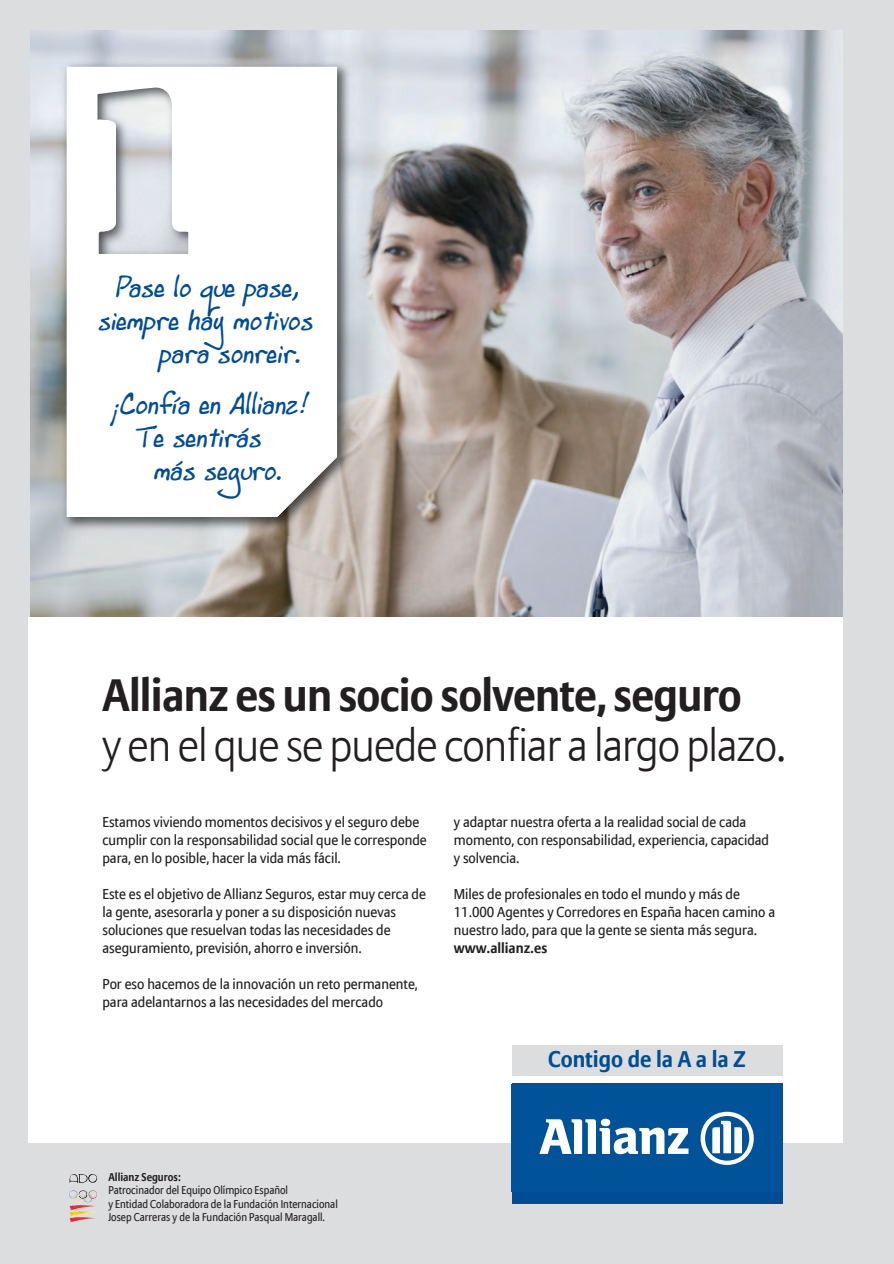
<style>
.page{position:relative;width:894px;height:1264px;background:#dcdddf}
.page>*{position:absolute;margin:0;border:0;box-sizing:border-box;transform-origin:0 0}
.t1{font:300 45px "Allianz Sans";letter-spacing:-.02em;color:#231f20}
.t2{font:700 45px "Allianz Sans";letter-spacing:-.015em;color:#231f20}
.t3{font:italic 30px/33px "Andrew Script";color:#014d95}
.t4{font:700 22.5px "Allianz Sans";color:#014d95}
.t5{font:14.25px/18px "Allianz Sans";color:#231f20}
.t6{font:700 14.25px "Allianz Sans";color:#231f20}
.t7{font:11.25px/13.5px "Allianz Sans";color:#231f20;scale:.95 1}
.t8{font:700 11.25px "Allianz Sans";color:#231f20;scale:.95 1}
</style>
<div class="page">
<img style="left:30px;top:30px;width:812px;height:586px">
<div style="left:28px;top:616px;width:814px;height:526px;background:#fff"></div>
<div style="left:511px;top:1083px;width:271px;height:121px;background:#014d95"></div>
<div style="left:511px;top:1084px;width:271px;height:108px;background:#015399"></div>
<svg style="left:539px;top:1118px;width:149px;height:36px"></svg>
<svg style="left:700px;top:1111px;width:53px;height:54px"></svg>
<div style="left:511px;top:1045px;width:271px;height:30px;background:#dcdddf"></div>
<img style="left:58px;top:58px;width:297px;height:477px">
<svg style="left:66px;top:66px;width:271px;height:451px;background:#f9f9fa"></svg>
<img style="left:69px;top:1174px;width:28px;height:48px">
<h2 class="t3" style="left:115px;top:270px;width:194px">Pase lo que pase,</h2>
<h2 class="t3" style="left:98px;top:303px;width:226px">siempre haymotivos</h2>
<h2 class="t3" style="left:159px;top:336px;width:152px">para sonreir.</h2>
<h2 class="t3" style="left:132px;top:387px;width:184px;text-indent:-21px">¡Confía en Allianz!<br>Te sentirás</h2>
<h2 class="t3" style="left:154px;top:453px;width:139px">más seguro.</h2>
<h1 class="t2" style="left:102px;top:676px;width:641px">Allianz es un socio solvente, seguro</h1>
<h1 class="t1" style="left:102px;top:726px;width:684px">y en el que se puede confiar a largo plazo.</h1>
<p class="t5" style="left:102px;top:813px;width:326px">Estamos viviendo momentos decisivos y el seguro debe cumplir con la responsabilidad social que le corresponde para, en lo posible, hacer la vida más fácil.</p>
<p class="t5" style="left:102px;top:885px;width:325px">Este es el objetivo de Allianz Seguros, estar muy cerca de la gente, asesorarla y poner a su disposición nuevas soluciones que resuelvan todas las necesidades de aseguramiento, previsión, ahorro e inversión.</p>
<p class="t5" style="left:102px;top:975px;width:317px">Por eso hacemos de la innovación un reto permanente, para adelantarnos a las necesidades del mercado</p>
<p class="t5" style="left:454px;top:813px;width:317px">y adaptar nuestra oferta a la realidad social de cada momento, con responsabilidad, experiencia, capacidad y solvencia.</p>
<p class="t5" style="left:454px;top:885px;width:323px">Miles de profesionales en todo el mundo y más de<br>11.000 Agentes y Corredores en España hacen camino a nuestro lado, para que la gente se sienta más segura.</p>
<p class="t6" style="left:454px;top:941px;width:95px">www.allianz.es</p>
<h3 class="t4" style="left:548px;top:1049px;width:199px">Contigo de la A a la Z</h3>
<p class="t8" style="left:108px;top:1172px;width:78px">Allianz Seguros:</p>
<p class="t7" style="left:108px;top:1184px;width:243px">Patrocinador del Equipo Olímpico Español<br>y Entidad Colaboradora de la Fundación Internacional<br>Josep Carreras y de la Fundación Pasqual Maragall.</p>
</div>
